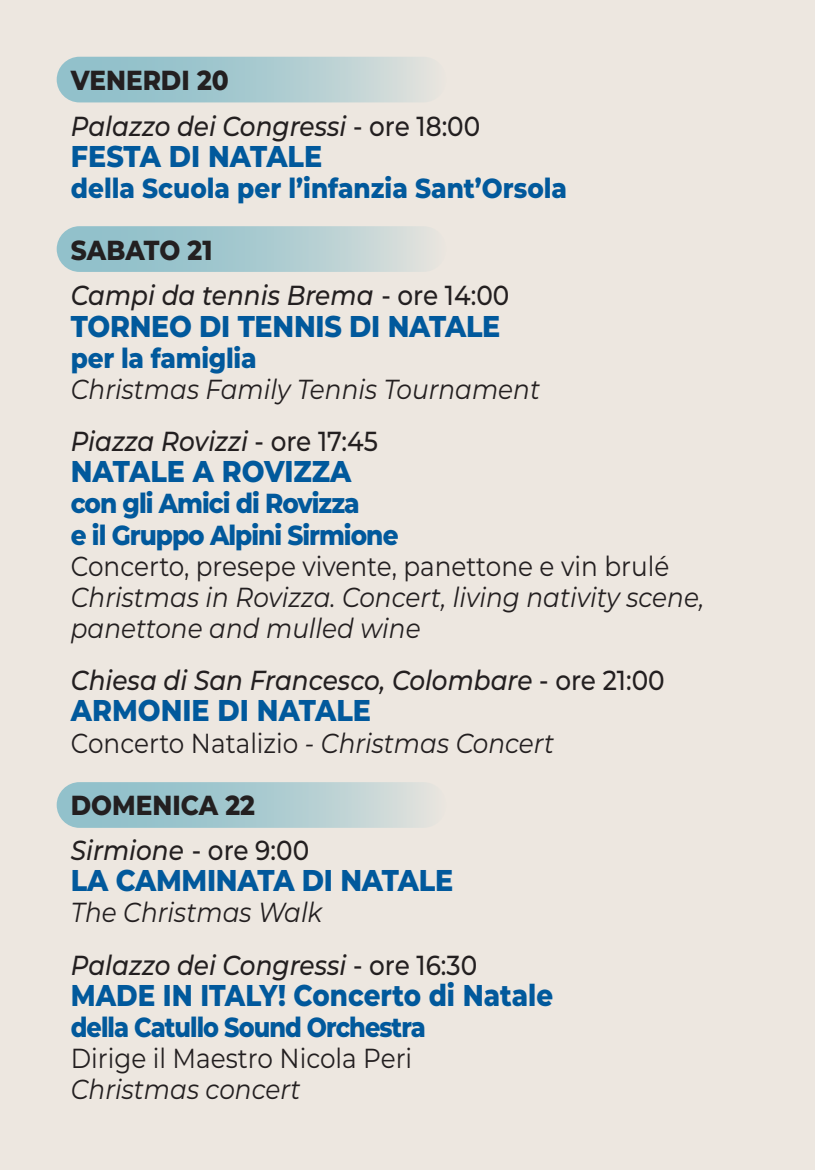
<style>
.page{position:relative;width:815px;height:1170px;background:#fff}
.page>*{position:absolute;margin:0;border:0;box-sizing:border-box;transform-origin:0 0}
.t1{font:800 30px "Montserrat";letter-spacing:-.01em;color:#01599c;scale:.9 1}
.t2{font:800 30px "Montserrat";letter-spacing:-.01em;color:#01599c;scale:.87 1}
.t3{font:italic 500 27.5px/45.2px "Montserrat";color:#231f20;scale:.9 1}
.t4{font:italic 27.5px/52.2px "Montserrat";color:#231f20;scale:.9 1}
.t5{font:27.5px "Montserrat";color:#231f20;scale:.9 1}
.t6{font:800 27.5px/31px "Montserrat";letter-spacing:-.04em;color:#01599c;scale:.9 1}
.t7{font:800 27.5px "Montserrat";color:#01599c;scale:.9 1}
.t8{font:800 27.5px/45.2px "Montserrat";color:#231f20;scale:.9 1}
.t9{font:800 27.5px "Montserrat";letter-spacing:-.04em;color:#01599c;scale:.87 1}
.t10{font:800 27.5px "Montserrat";letter-spacing:-.01em;color:#01599c;scale:.9 1}
.s1{font-weight:800;font-style:normal}
.s2{font-style:normal}
.s3{font-weight:500}
.s4{font-weight:500;font-style:normal}
.s5{font-style:italic}
.s6{font-weight:500;font-style:italic}
.s7{font-weight:400}
</style>
<div class="page">
<div style="left:0;top:0;width:815px;height:1169px;background:#ede7e0"></div>
<svg style="left:57px;top:57px;width:389px;height:45px"></svg>
<svg style="left:57px;top:226px;width:389px;height:46px"></svg>
<svg style="left:57px;top:782px;width:389px;height:45px"></svg>
<p class="t3" style="left:71px;top:57px;width:456px"><span class="s1">VENERDI 20<br></span>Palazzo dei Congressi <span class="s2">- ore 18:00</span></p>
<p class="t1" style="left:71px;top:134px;width:281px">FESTA DI NATALE</p>
<p class="t7" style="left:71px;top:168px;width:553px">della Scuola per l’infanzia Sant’Orsola</p>
<p class="t3" style="left:71px;top:227px;width:489px"><span class="s1">SABATO 21<br></span>Campi da tennis Brema <span class="s2">- ore 14:00</span></p>
<p class="t1" style="left:71px;top:304px;width:479px">TORNEO DI TENNIS DI NATALE</p>
<p class="t10" style="left:71px;top:338px;width:208px">per la famiglia</p>
<p class="t4" style="left:71px;top:362px;width:523px">Christmas Family Tennis Tournament<br><span class="s3">Piazza Rovizzi</span> <span class="s4">- ore 17:45</span></p>
<p class="t1" style="left:71px;top:449px;width:313px">NATALE A ROVIZZA</p>
<p class="t6" style="left:71px;top:486px;width:366px">con gli Amici di Rovizza<br>e il Gruppo Alpini Sirmione</p>
<p class="t5" style="left:71px;top:547px;width:666px">Concerto, presepe vivente, panettone e vin brulé</p>
<p class="t4" style="left:71px;top:580px;width:705px;line-height:31px">Christmas in Rovizza. Concert, living nativity scene, panettone and mulled wine</p>
<p class="t3" style="left:71px;top:656px;width:661px">Chiesa di San Francesco, Colombare <span class="s2">- ore 21:00</span></p>
<p class="t1" style="left:71px;top:688px;width:335px">ARMONIE DI NATALE</p>
<p class="t5" style="left:71px;top:723px;width:539px">Concerto Natalizio <span class="s5">- Christmas Concert</span></p>
<p class="t8" style="left:71px;top:780px;width:266px">DOMENICA 22<br><span class="s6">Sirmione</span> <span class="s3">- ore 9:00</span></p>
<p class="t1" style="left:71px;top:858px;width:426px">LA CAMMINATA DI NATALE</p>
<p class="t3" style="left:71px;top:885px;width:453px;line-height:52.2px"><span class="s7">The Christmas Walk<br></span>Palazzo dei Congressi <span class="s2">- ore 16:30</span></p>
<p class="t2" style="left:71px;top:973px;width:556px">MADE IN ITALY! Concerto di Natale</p>
<p class="t9" style="left:71px;top:1006px;width:410px">della Catullo Sound Orchestra</p>
<p class="t5" style="left:71px;top:1039px;width:381px">Dirige il Maestro Nicola Peri</p>
<p class="t4" style="left:71px;top:1062px;width:257px">Christmas concert</p>
</div>
